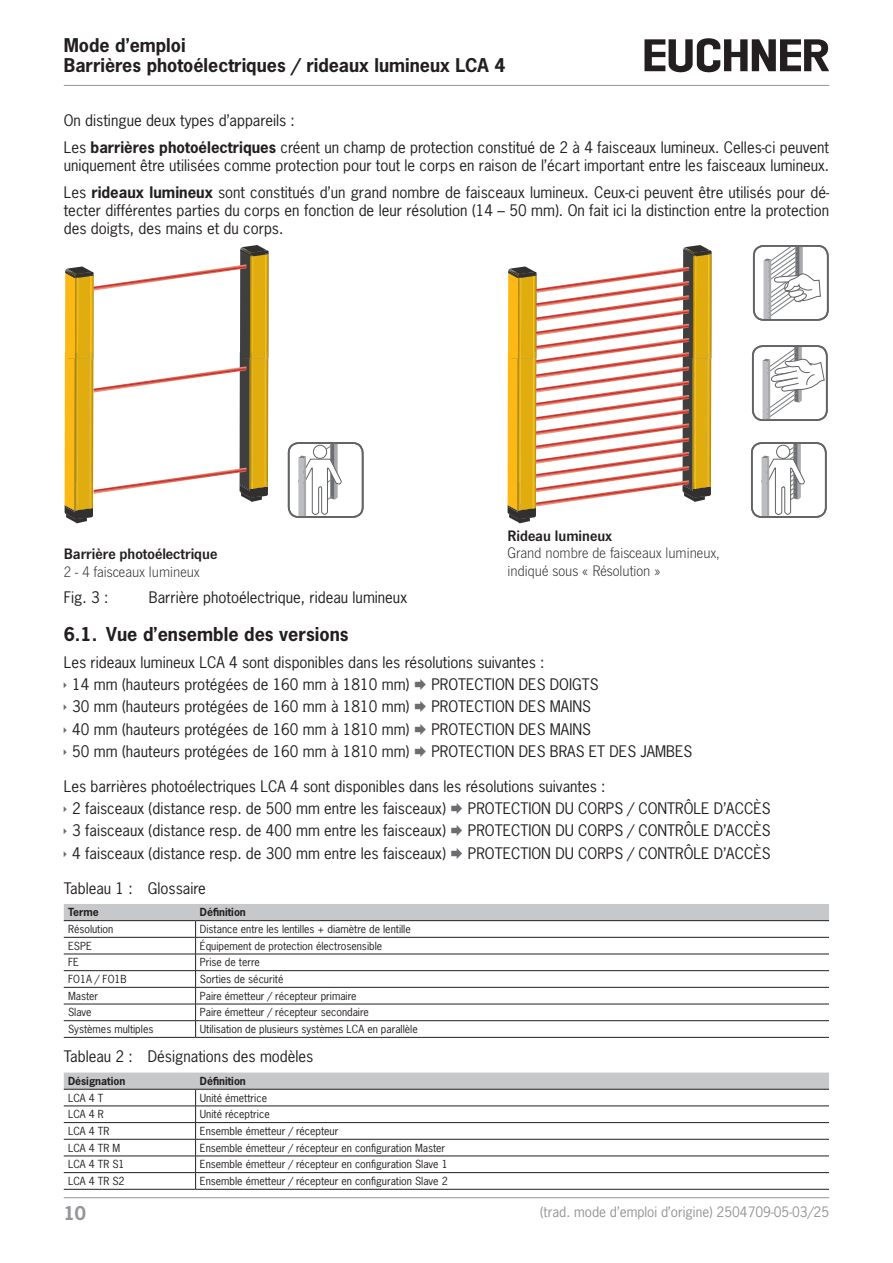
<style>
.page{position:relative;width:893px;height:1263px;background:#fff}
.page>*{position:absolute;margin:0;border:0;box-sizing:border-box;transform-origin:0 0}
.t1{font:700 18px "News Gothic Std";color:#231f20}
.t2{font:700 17.85px/20.2px "News Gothic Std";color:#231f20}
.t3{font:700 17.85px "News Gothic Std";color:#939598}
.t4{font:300 15.75px/17.5px "News Got";color:#231f20}
.t5{font:15.75px/17.7px "News Got Dem";color:#231f20}
.paragraph{font:15px/18px "News Gothic Std";color:#231f20}
.t6{font:13.5px "News Gothic Std";color:#939598}
.tablebodyleft{font:10.5px "News Gothic Std";color:#231f20}
.tableheadleft{font:700 10.5px "News Gothic Std";color:#231f20}
.s1{font-weight:700}
.s2{font-family:"News Got";font-weight:300}
.s3{font-family:"News Got Dem";font-weight:400}
</style>
<div class="page">
<hr style="left:64px;top:85px;width:765px;height:1px;background:#939598">
<hr style="left:64px;top:1197px;width:765px;height:1px;background:#939598">
<svg style="left:644px;top:38px;width:185px;height:34px"></svg>
<svg style="left:508px;top:245px;width:204px;height:278px"></svg>
<svg style="left:65px;top:245px;width:204px;height:278px"></svg>
<svg style="left:298px;top:445px;width:44px;height:70px"></svg>
<div style="left:288px;top:442px;width:76px;height:76px;border:2px solid #636366;border-radius:10px"></div>
<svg style="left:763px;top:248px;width:58px;height:70px"></svg>
<div style="left:753px;top:245px;width:76px;height:76px;border:2px solid #636366;border-radius:10px"></div>
<svg style="left:762px;top:348px;width:63px;height:72px"></svg>
<div style="left:752px;top:345px;width:76px;height:76px;border:2px solid #636366;border-radius:10px"></div>
<svg style="left:761px;top:445px;width:44px;height:70px"></svg>
<div style="left:751px;top:442px;width:76px;height:76px;border:2px solid #636366;border-radius:10px"></div>
<svg style="left:64px;top:904px;width:765px;height:133px"></svg>
<hr style="left:64px;top:1037px;width:132px;height:1px;background:#231f20">
<hr style="left:196px;top:1037px;width:633px;height:1px;background:#231f20">
<hr style="left:64px;top:920px;width:132px;height:1px;background:#231f20">
<hr style="left:196px;top:920px;width:633px;height:1px;background:#231f20">
<svg style="left:64px;top:1072px;width:765px;height:117px"></svg>
<hr style="left:64px;top:1189px;width:132px;height:1px;background:#231f20">
<hr style="left:196px;top:1189px;width:633px;height:1px;background:#231f20">
<hr style="left:64px;top:1089px;width:132px;height:1px;background:#231f20">
<hr style="left:196px;top:1089px;width:633px;height:1px;background:#231f20">
<p class="t2" style="left:64px;top:34px;width:443px">Mode d’emploi<br>Barrières photoélectriques / rideaux lumineux LCA 4</p>
<p class="paragraph" style="left:64px;top:112px;width:233px">On distingue deux types d’appareils :</p>
<p class="paragraph" style="left:64px;top:138px;width:767px">Les <span class="s1">barrières photoélectriques</span> créent un champ de protection constitué de 2 à 4 faisceaux lumineux. Celles-ci peuvent uniquement être utilisées comme protection pour tout le corps en raison de l’écart important entre les faisceaux lumineux.</p>
<p class="paragraph" style="left:64px;top:183px;width:767px;text-align:justify">Les <span class="s1">rideaux lumineux</span> sont constitués d’un grand nombre de faisceaux lumineux. Ceux-ci peuvent être utilisés pour dé&shy;tecter différentes parties du corps en fonction de leur résolution (14 – 50 mm). On fait ici la distinction entre la protection des doigts, des mains et du corps.</p>
<p class="t5" style="left:64px;top:545px;width:155px">Barrière photoélectrique<br><span class="s2">2 - 4 faisceaux lumineux</span></p>
<p class="t4" style="left:508px;top:527px;width:214px"><span class="s3">Rideau lumineux<br></span>Grand nombre de faisceaux lumineux, indiqué sous « Résolution »</p>
<p class="paragraph" style="left:64px;top:588px;width:46px">Fig. 3 :</p>
<p class="paragraph" style="left:149px;top:588px;width:260px">Barrière photoélectrique, rideau lumineux</p>
<p class="t1" style="left:64px;top:623px;width:286px">6.1. Vue d’ensemble des versions</p>
<p class="paragraph" style="left:64px;top:653px;width:482px">Les rideaux lumineux LCA 4 sont disponibles dans les résolutions suivantes :</p>
<p class="paragraph" style="left:72px;top:675px;width:339px">14 mm (hauteurs protégées de 160 mm à 1810 mm)</p>
<p class="paragraph" style="left:431px;top:675px;width:169px">PROTECTION DES DOIGTS</p>
<p class="paragraph" style="left:72px;top:698px;width:339px">30 mm (hauteurs protégées de 160 mm à 1810 mm)</p>
<p class="paragraph" style="left:431px;top:698px;width:161px">PROTECTION DES MAINS</p>
<p class="paragraph" style="left:72px;top:720px;width:339px">40 mm (hauteurs protégées de 160 mm à 1810 mm)</p>
<p class="paragraph" style="left:431px;top:720px;width:161px">PROTECTION DES MAINS</p>
<p class="paragraph" style="left:72px;top:742px;width:339px">50 mm (hauteurs protégées de 160 mm à 1810 mm)</p>
<p class="paragraph" style="left:431px;top:742px;width:262px">PROTECTION DES BRAS ET DES JAMBES</p>
<p class="paragraph" style="left:64px;top:777px;width:543px">Les barrières photoélectriques LCA 4 sont disponibles dans les résolutions suivantes :</p>
<p class="paragraph" style="left:72px;top:799px;width:375px">2 faisceaux (distance resp. de 500 mm entre les faisceaux)</p>
<p class="paragraph" style="left:468px;top:799px;width:304px">PROTECTION DU CORPS / CONTRÔLE D’ACCÈS</p>
<p class="paragraph" style="left:72px;top:822px;width:375px">3 faisceaux (distance resp. de 400 mm entre les faisceaux)</p>
<p class="paragraph" style="left:468px;top:822px;width:304px">PROTECTION DU CORPS / CONTRÔLE D’ACCÈS</p>
<p class="paragraph" style="left:72px;top:844px;width:375px">4 faisceaux (distance resp. de 300 mm entre les faisceaux)</p>
<p class="paragraph" style="left:468px;top:844px;width:304px">PROTECTION DU CORPS / CONTRÔLE D’ACCÈS</p>
<p class="paragraph" style="left:64px;top:879px;width:144px">Tableau 1 : Glossaire</p>
<p class="tableheadleft" style="left:68px;top:905px;width:32px">Terme</p>
<p class="tableheadleft" style="left:200px;top:905px;width:48px">Définition</p>
<p class="tablebodyleft" style="left:68px;top:922px;width:47px">Résolution</p>
<p class="tablebodyleft" style="left:200px;top:922px;width:212px">Distance entre les lentilles + diamètre de lentille</p>
<p class="tablebodyleft" style="left:68px;top:939px;width:25px">ESPE</p>
<p class="tablebodyleft" style="left:200px;top:939px;width:184px">Équipement de protection électrosensible</p>
<p class="tablebodyleft" style="left:68px;top:956px;width:12px">FE</p>
<p class="tablebodyleft" style="left:200px;top:956px;width:62px">Prise de terre</p>
<p class="tablebodyleft" style="left:68px;top:972px;width:60px">FO1A / FO1B</p>
<p class="tablebodyleft" style="left:200px;top:972px;width:85px">Sorties de sécurité</p>
<p class="tablebodyleft" style="left:68px;top:989px;width:32px">Master</p>
<p class="tablebodyleft" style="left:200px;top:989px;width:158px">Paire émetteur / récepteur primaire</p>
<p class="tablebodyleft" style="left:68px;top:1006px;width:25px">Slave</p>
<p class="tablebodyleft" style="left:200px;top:1006px;width:171px">Paire émetteur / récepteur secondaire</p>
<p class="tablebodyleft" style="left:68px;top:1022px;width:87px">Systèmes multiples</p>
<p class="tablebodyleft" style="left:200px;top:1022px;width:219px">Utilisation de plusieurs systèmes LCA en parallèle</p>
<p class="paragraph" style="left:64px;top:1047px;width:251px">Tableau 2 : Désignations des modèles</p>
<p class="tableheadleft" style="left:68px;top:1074px;width:59px">Désignation</p>
<p class="tableheadleft" style="left:200px;top:1074px;width:48px">Définition</p>
<p class="tablebodyleft" style="left:68px;top:1091px;width:37px">LCA 4 T</p>
<p class="tablebodyleft" style="left:200px;top:1091px;width:69px">Unité émettrice</p>
<p class="tablebodyleft" style="left:68px;top:1107px;width:37px">LCA 4 R</p>
<p class="tablebodyleft" style="left:200px;top:1107px;width:71px">Unité réceptrice</p>
<p class="tablebodyleft" style="left:68px;top:1124px;width:43px">LCA 4 TR</p>
<p class="tablebodyleft" style="left:200px;top:1124px;width:140px">Ensemble émetteur / récepteur</p>
<p class="tablebodyleft" style="left:68px;top:1141px;width:54px">LCA 4 TR M</p>
<p class="tablebodyleft" style="left:200px;top:1141px;width:247px">Ensemble émetteur / récepteur en configuration Master</p>
<p class="tablebodyleft" style="left:68px;top:1158px;width:58px">LCA 4 TR S1</p>
<p class="tablebodyleft" style="left:200px;top:1158px;width:249px">Ensemble émetteur / récepteur en configuration Slave 1</p>
<p class="tablebodyleft" style="left:68px;top:1174px;width:58px">LCA 4 TR S2</p>
<p class="tablebodyleft" style="left:200px;top:1174px;width:249px">Ensemble émetteur / récepteur en configuration Slave 2</p>
<p class="t3" style="left:64px;top:1201px;width:24px">10</p>
<p class="t6" style="left:540px;top:1203px;width:291px">(trad. mode d’emploi d’origine) 2504709-05-03/25</p>
</div>
